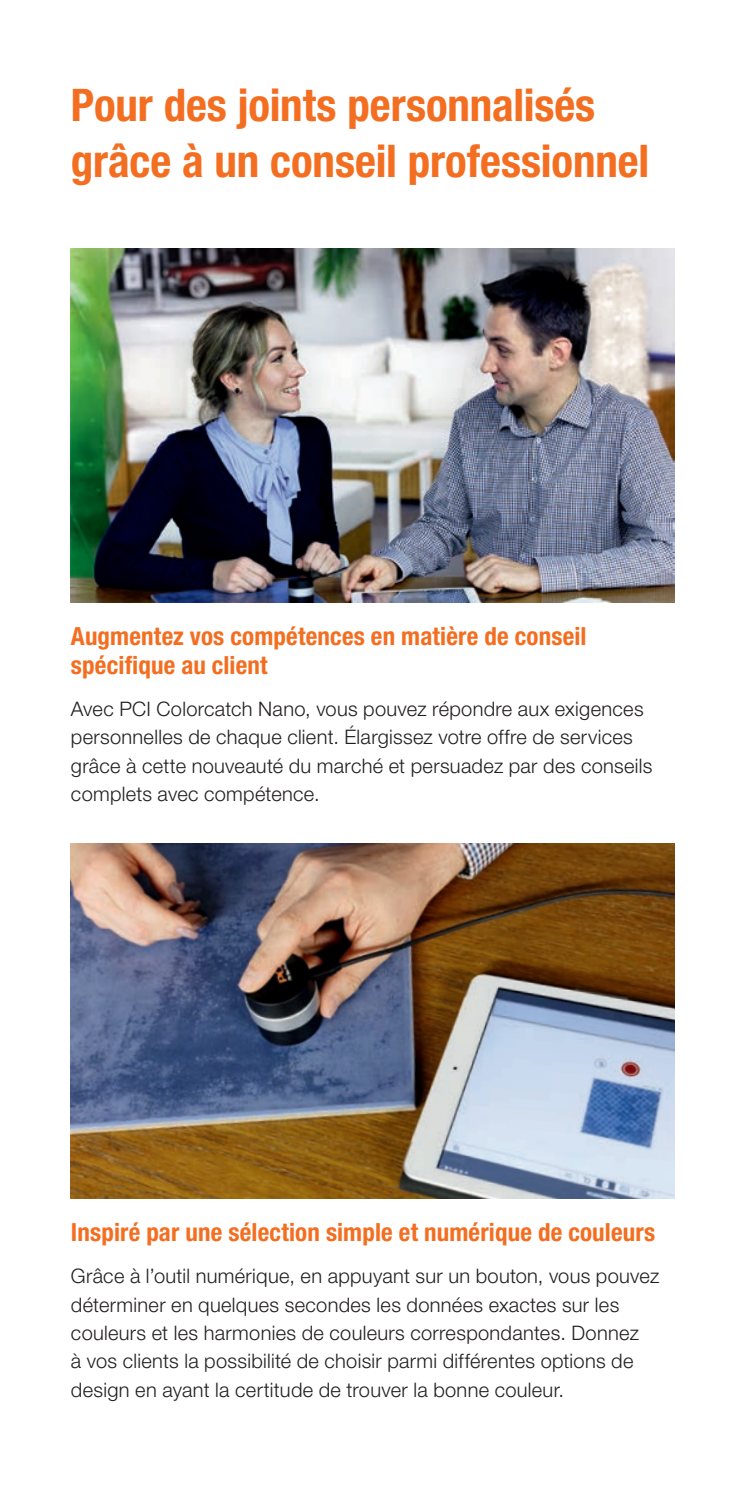
<style>
.page{position:relative;width:745px;height:1489px;background:#fff}
.page>*{position:absolute;margin:0;border:0;box-sizing:border-box;transform-origin:0 0}
.t1{font:700 condensed 45px/56.8px "Helvetica Neue LT Pro";letter-spacing:-.005em;color:#f36e21}
.t2{font:700 condensed 25px/28.2px "Helvetica Neue LT Pro";letter-spacing:.005em;color:#f36e21}
.t3{font:300 20px/28.2px "Helvetica Neue LT Pro";letter-spacing:.015em;color:#231f20}
</style>
<div class="page">
<img style="left:71px;top:248px;width:602px;height:354px">
<img style="left:71px;top:843px;width:602px;height:355px">
<h1 class="t1" style="left:71px;top:76px;width:579px">Pour des joints personnalisés grâce à un conseil professionnel</h1>
<p class="t2" style="left:71px;top:622px;width:516px">Augmentez vos compétences en matière de conseil spécifique au client</p>
<p class="t3" style="left:71px;top:694px;width:582px">Avec PCI Colorcatch Nano, vous pouvez répondre aux exigences personnelles de chaque client. Élargissez votre offre de services grâce à cette nouveauté du marché et persuadez par des conseils complets avec compétence.</p>
<p class="t2" style="left:71px;top:1217px;width:585px">Inspiré par une sélection simple et numérique de couleurs</p>
<p class="t3" style="left:71px;top:1261px;width:589px">Grâce à l’outil numérique, en appuyant sur un bouton, vous pouvez déterminer en quelques secondes les données exactes sur les couleurs et les harmonies de couleurs correspondantes. Donnez<br>à vos clients la possibilité de choisir parmi différentes options de design en ayant la certitude de trouver la bonne couleur.</p>
</div>
